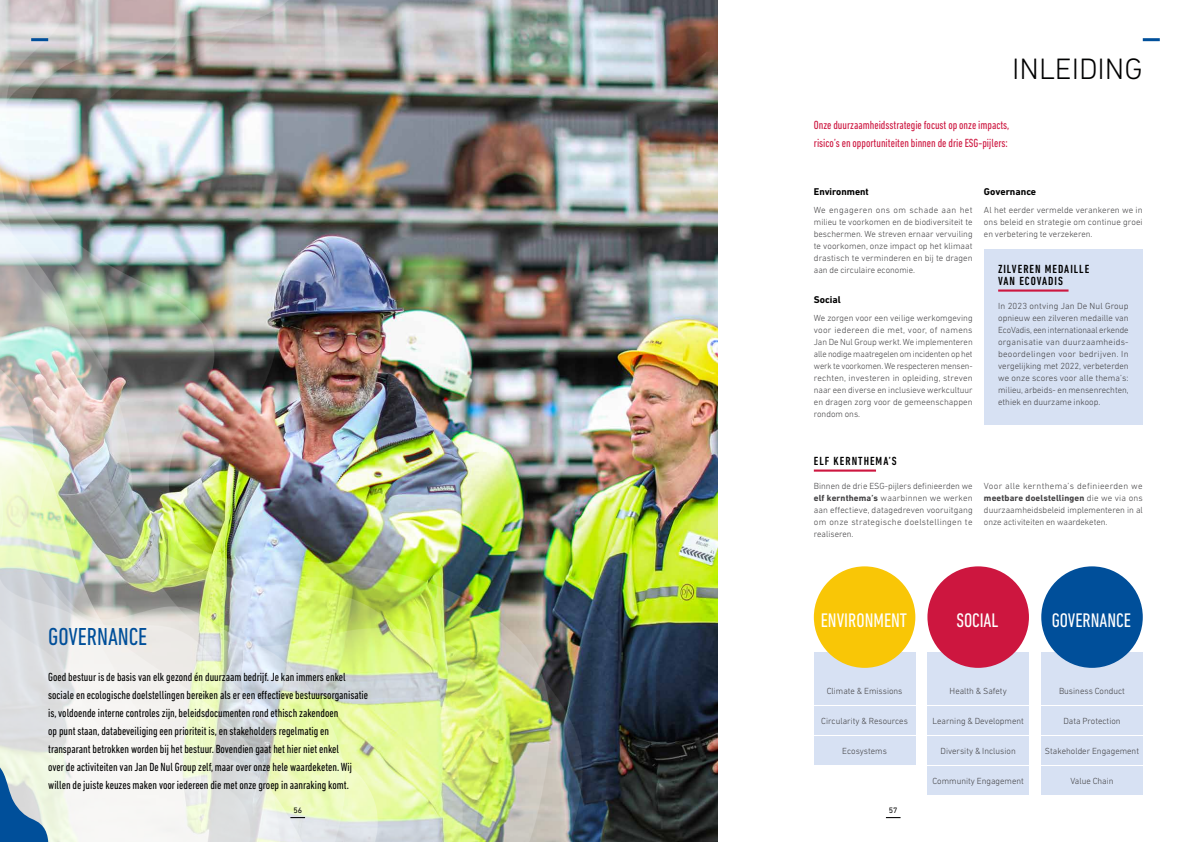
<style>
.page{position:relative;width:1191px;height:842px;background:#fff}
.page>*{position:absolute;margin:0;border:0;box-sizing:border-box;transform-origin:0 0}
.t1{font:300 30px "DIN Next LT Pro";color:#000101}
.t2{font:condensed 25px "DIN Next LT Pro";color:#004f9a}
.t3{font:condensed 20px "DIN Next LT Pro";color:#fff}
.t4{font:condensed 12px/18px "DIN Next LT Pro";color:#000}
.t5{font:condensed 12px/18px "DIN Next LT Pro";color:#cd163f}
.t6{font:500 condensed 12px/12px "DIN Next LT Pro";letter-spacing:.08em;color:#000}
.t7{font:700 10px "DIN Next LT Pro";color:#000}
.t8{font:300 9px/12px "DIN Next LT Pro";color:#414042;text-align:justify}
.t9{font:8px "DIN Next LT Pro";color:#000101}
.s1{font-weight:700}
</style>
<div class="page">
<hr style="left:1142px;top:38px;width:17px;height:3px;background:#004f9a">
<img style="left:582px;top:0;width:135px;height:842px">
<img style="left:550px;top:0;width:32px;height:842px">
<img style="left:499px;top:0;width:51px;height:842px">
<img style="left:463px;top:0;width:36px;height:842px">
<img style="left:0;top:0;width:463px;height:842px">
<img style="left:0;top:204px;width:345px;height:154px">
<img style="left:0;top:358px;width:378px;height:484px">
<img style="left:0;top:412px;width:280px;height:43px">
<img style="left:0;top:455px;width:307px;height:387px">
<svg style="left:0;top:574px;width:250px;height:268px"></svg>
<div style="left:984px;top:249px;width:158px;height:175px;background:#d7e1f3"></div>
<hr style="left:998px;top:289px;width:70px;height:3px;background:#cd163f">
<hr style="left:814px;top:469px;width:62px;height:3px;background:#cd163f">
<div style="left:814px;top:653px;width:101px;height:27px;background:#d7e1f3"></div>
<div style="left:927px;top:653px;width:102px;height:27px;background:#d7e1f3"></div>
<div style="left:1041px;top:653px;width:101px;height:27px;background:#d7e1f3"></div>
<div style="left:814px;top:677px;width:101px;height:28px;background:#d7e1f3"></div>
<div style="left:927px;top:677px;width:102px;height:28px;background:#d7e1f3"></div>
<div style="left:1041px;top:677px;width:101px;height:28px;background:#d7e1f3"></div>
<div style="left:814px;top:707px;width:101px;height:28px;background:#d7e1f3"></div>
<div style="left:927px;top:707px;width:102px;height:28px;background:#d7e1f3"></div>
<div style="left:1041px;top:707px;width:101px;height:28px;background:#d7e1f3"></div>
<div style="left:814px;top:736px;width:101px;height:29px;background:#d7e1f3"></div>
<div style="left:927px;top:736px;width:102px;height:29px;background:#d7e1f3"></div>
<div style="left:1041px;top:736px;width:101px;height:29px;background:#d7e1f3"></div>
<div style="left:927px;top:766px;width:102px;height:29px;background:#d7e1f3"></div>
<div style="left:1041px;top:766px;width:101px;height:29px;background:#d7e1f3"></div>
<div style="left:814px;top:566px;width:101px;height:102px;background:#f9c606;border-radius:50%"></div>
<div style="left:927px;top:566px;width:102px;height:102px;background:#cd163f;border-radius:50%"></div>
<div style="left:1041px;top:566px;width:101px;height:102px;background:#004f9a;border-radius:50%"></div>
<svg style="left:290px;top:817px;width:15px;height:1px"></svg>
<svg style="left:886px;top:817px;width:14px;height:1px"></svg>
<svg style="left:0;top:734px;width:49px;height:108px"></svg>
<hr style="left:31px;top:38px;width:17px;height:3px;background:#004f9a">
<h1 class="t1" style="left:1012px;top:52px;width:132px">INLEIDING</h1>
<h3 class="t5" style="left:814px;top:116px;width:197px">Onze duurzaamheidsstrategie focust op onze impacts, risico’s en opportuniteiten binnen de drie ESG-pijlers:</h3>
<p class="t7" style="left:814px;top:185px;width:56px">Environment</p>
<p class="t8" style="left:814px;top:204px;width:160px">We engageren ons om schade aan het milieu te voorkomen en de biodiversiteit te beschermen. We streven ernaar vervuiling te voorkomen, onze impact op het klimaat drastisch te verminderen en bij te dragen aan de circulaire economie.</p>
<p class="t7" style="left:814px;top:293px;width:29px">Social</p>
<p class="t8" style="left:814px;top:312px;width:160px">We zorgen voor een veilige werkomgeving voor iedereen die met, voor, of namens Jan De Nul Group werkt. We implementeren alle nodige maatregelen om incidenten op het werk te voorkomen. We respecteren mensen&shy;rechten, investeren in opleiding, streven naar een diverse en inclusieve werkcultuur en dragen zorg voor de gemeenschappen rondom ons.</p>
<p class="t7" style="left:984px;top:185px;width:54px">Governance</p>
<p class="t8" style="left:984px;top:204px;width:160px">Al het eerder vermelde verankeren we in ons beleid en strategie om continue groei en verbetering te verzekeren.</p>
<h3 class="t6" style="left:998px;top:263px;width:93px">ZILVEREN MEDAILLE<br>VAN ECOVADIS</h3>
<p class="t8" style="left:998px;top:300px;width:132px">In 2023 ontving Jan De Nul Group opnieuw een zilveren medaille van EcoVadis, een internationaal erkende organisatie van duurzaamheids&shy;beoordelingen voor bedrijven. In vergelijking met 2022, verbeterden we onze scores voor alle thema’s: milieu, arbeids- en mensenrechten, ethiek en duurzame inkoop.</p>
<h2 class="t2" style="left:48px;top:622px;width:100px">GOVERNANCE</h2>
<p class="t4" style="left:48px;top:668px;width:321px">Goed bestuur is de basis van elk gezond én duurzaam bedrijf. Je kan immers enkel sociale en ecologische doelstellingen bereiken als er een effectieve bestuursorganisatie is, voldoende interne controles zijn, beleidsdocumenten rond ethisch zakendoen<br>op punt staan, databeveiliging een prioriteit is, en stakeholders regelmatig en transparant betrokken worden bij het bestuur. Bovendien gaat het hier niet enkel<br>over de activiteiten van Jan De Nul Group zelf, maar over onze hele waardeketen. Wij willen de juiste keuzes maken voor iedereen die met onze groep in aanraking komt.</p>
<h3 class="t6" style="left:814px;top:455px;width:84px">ELF KERNTHEMA’S</h3>
<p class="t8" style="left:814px;top:480px;width:160px">Binnen de drie ESG-pijlers definieerden we <span class="s1">elf kernthema’s</span> waarbinnen we werken aan effectieve, datagedreven vooruitgang om onze strategische doelstellingen te realiseren.</p>
<p class="t8" style="left:984px;top:480px;width:160px">Voor alle kernthema’s definieerden we <span class="s1">meetbare doelstellingen</span> die we via ons duurzaamheidsbeleid implementeren in al onze activiteiten en waardeketen.</p>
<h3 class="t3" style="left:821px;top:609px;width:88px">ENVIRONMENT</h3>
<h3 class="t3" style="left:956px;top:609px;width:44px">SOCIAL</h3>
<h3 class="t3" style="left:1051px;top:609px;width:81px">GOVERNANCE</h3>
<p class="t8" style="left:826px;top:685px;width:77px">Climate &amp; Emissions</p>
<p class="t8" style="left:949px;top:685px;width:59px">Health &amp; Safety</p>
<p class="t8" style="left:1059px;top:685px;width:68px">Business Conduct</p>
<p class="t8" style="left:821px;top:715px;width:88px">Circularity &amp; Resources</p>
<p class="t8" style="left:932px;top:715px;width:93px">Learning &amp; Development</p>
<p class="t8" style="left:1063px;top:715px;width:59px">Data Protection</p>
<p class="t8" style="left:842px;top:745px;width:46px">Ecosystems</p>
<p class="t8" style="left:940px;top:745px;width:77px">Diversity &amp; Inclusion</p>
<p class="t8" style="left:1045px;top:745px;width:96px">Stakeholder Engagement</p>
<p class="t8" style="left:932px;top:775px;width:93px">Community Engagement</p>
<p class="t8" style="left:1070px;top:775px;width:45px">Value Chain</p>
<p class="t9" style="left:293px;top:805px;width:10px">56</p>
<p class="t9" style="left:889px;top:805px;width:10px">57</p>
</div>
